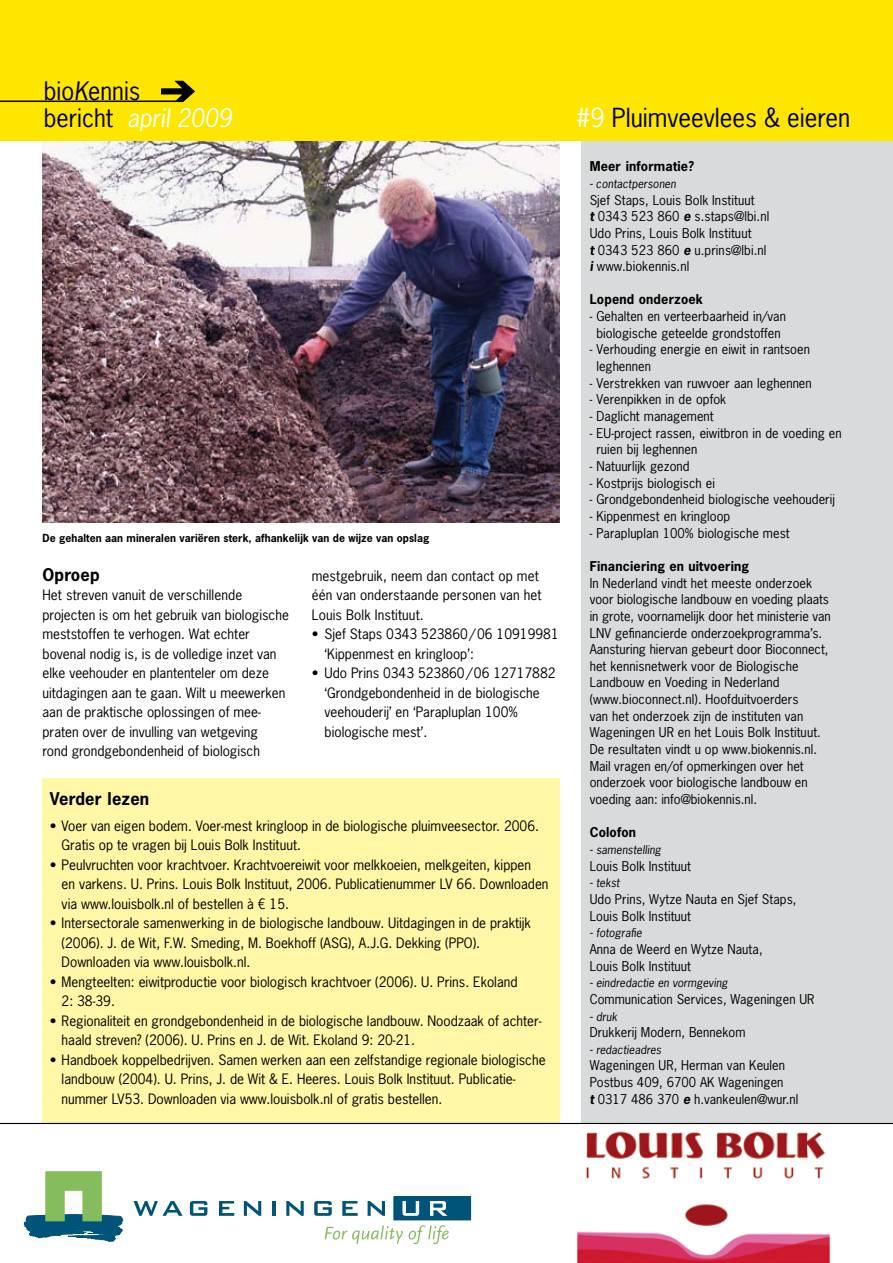
<style>
.page{position:relative;width:893px;height:1263px;background:#fff}
.page>*{position:absolute;margin:0;border:0;box-sizing:border-box;transform-origin:0 0}
.t1{font:24.75px "News Gothic Std";color:#000}
.t2{font:24px/27px "News Gothic Std";color:#000}
.t3{font:700 16.5px "News Gothic Std";letter-spacing:.01em;color:#000}
.t4{font:13.5px/19.5px "News Gothic Std";color:#000}
.t5{font:12.75px/16.6px "News Gothic Std";letter-spacing:.005em;color:#000}
.t6{font:700 12.75px "News Gothic Std";letter-spacing:.015em;color:#000}
.t7{font:italic 11.25px "News Gothic Std";letter-spacing:.005em;color:#000}
.t8{font:700 10.5px "News Gothic Std";letter-spacing:.005em;color:#000}
.s1{font-style:italic}
.s2{font-style:italic;color:#fff}
.s3{color:#fff}
.s4{font-size:12.75px}
.s5{font-weight:700;font-style:italic}
</style>
<div class="page">
<img style="left:43px;top:140px;width:517px;height:382px">
<div style="left:43px;top:778px;width:517px;height:345px;background:#fff6a6"></div>
<div style="left:581px;top:140px;width:312px;height:984px;background:#d9dadb"></div>
<div style="left:0;top:0;width:893px;height:140px;background:#ffe600"></div>
<hr style="left:0;top:101px;width:184px;height:1px;background:#000">
<img style="left:577px;top:1131px;width:253px;height:132px">
<div style="left:394px;top:1197px;width:77px;height:23px;background:#00547a"></div>
<svg style="left:134px;top:1201px;width:49px;height:15px"></svg>
<svg style="left:190px;top:1201px;width:17px;height:15px"></svg>
<svg style="left:219px;top:1201px;width:15px;height:15px"></svg>
<svg style="left:244px;top:1201px;width:17px;height:15px"></svg>
<hr style="left:272px;top:1201px;width:3px;height:15px;background:#00547a">
<svg style="left:286px;top:1201px;width:18px;height:15px"></svg>
<svg style="left:314px;top:1201px;width:18px;height:15px"></svg>
<svg style="left:342px;top:1201px;width:16px;height:15px"></svg>
<svg style="left:368px;top:1201px;width:17px;height:15px"></svg>
<svg style="left:402px;top:1201px;width:17px;height:15px"></svg>
<svg style="left:430px;top:1201px;width:18px;height:15px"></svg>
<svg style="left:23px;top:1171px;width:101px;height:70px"></svg>
<svg style="left:325px;top:1225px;width:78px;height:19px"></svg>
<svg style="left:409px;top:1225px;width:40px;height:19px"></svg>
<hr style="left:0;top:1123px;width:893px;height:1px;background:#000">
<svg style="left:161px;top:81px;width:34px;height:21px"></svg>
<h2 class="t2" style="left:44px;top:78px;width:190px">bio<span class="s1">K</span>ennis<br>bericht <span class="s2">april 2009</span></h2>
<p class="t8" style="left:43px;top:531px;width:388px">De gehalten aan mineralen variëren sterk, afhankelijk van de wijze van opslag</p>
<p class="t3" style="left:43px;top:563px;width:59px">Oproep</p>
<p class="t4" style="left:43px;top:585px;width:248px">Het streven vanuit de verschillende projecten is om het gebruik van biologische meststoffen te verhogen. Wat echter bovenal nodig is, is de volledige inzet van elke veehouder en plantenteler om deze uitdagingen aan te gaan. Wilt u meewerken aan de praktische oplossingen of mee&shy;praten over de invulling van wetgeving<br>rond grondgebondenheid of biologisch</p>
<p class="t4" style="left:312px;top:566px;width:231px">mestgebruik, neem dan contact op met één van onderstaande personen van het<br>Louis Bolk Instituut.</p>
<p class="t4" style="left:325px;top:624px;width:236px;text-indent:-13px">• Sjef Staps 0343 523860/06 10919981 ‘Kippenmest en kringloop’:</p>
<p class="t4" style="left:325px;top:663px;width:232px;text-indent:-13px">• Udo Prins 0343 523860/06 12717882 ‘Grondgebondenheid in de biologische veehouderij’ en ‘Parapluplan 100% biologische mest’.</p>
<p class="t3" style="left:50px;top:788px;width:101px">Verder lezen</p>
<p class="t4" style="left:62px;top:816px;width:479px;text-indent:-12px">• Voer van eigen bodem. Voer-mest kringloop in de biologische pluimveesector. 2006.<br>Gratis op te vragen bij Louis Bolk Instituut.</p>
<p class="t4" style="left:62px;top:855px;width:488px;text-indent:-12px">• Peulvruchten voor krachtvoer. Krachtvoereiwit voor melkkoeien, melkgeiten, kippen<br>en varkens. U. Prins. Louis Bolk Instituut, 2006. Publicatienummer LV 66. Downloaden via www.louisbolk.nl of bestellen à € 15.</p>
<p class="t4" style="left:62px;top:913px;width:471px;text-indent:-12px">• Intersectorale samenwerking in de biologische landbouw. Uitdagingen in de praktijk (2006). J. de Wit, F.W. Smeding, M. Boekhoff (ASG), A.J.G. Dekking (PPO).<br>Downloaden via www.louisbolk.nl.</p>
<p class="t4" style="left:62px;top:972px;width:457px;text-indent:-12px">• Mengteelten: eiwitproductie voor biologisch krachtvoer (2006). U. Prins. Ekoland<br>2: 38-39.</p>
<p class="t4" style="left:62px;top:1011px;width:481px;text-indent:-12px">• Regionaliteit en grondgebondenheid in de biologische landbouw. Noodzaak of achter&shy;haald streven? (2006). U. Prins en J. de Wit. Ekoland 9: 20-21.</p>
<p class="t4" style="left:62px;top:1050px;width:485px;text-indent:-12px">• Handboek koppelbedrijven. Samen werken aan een zelfstandige regionale biologische landbouw (2004). U. Prins, J. de Wit &amp; E. Heeres. Louis Bolk Instituut. Publicatie&shy;nummer LV53. Downloaden via www.louisbolk.nl of gratis bestellen.</p>
<h1 class="t1" style="left:576px;top:102px;width:276px"><span class="s3">#9</span> Pluimveevlees &amp; eieren</h1>
<p class="t6" style="left:590px;top:158px;width:106px">Meer informatie?</p>
<p class="t7" style="left:590px;top:176px;width:88px"><span class="s4">-</span> contactpersonen</p>
<p class="t5" style="left:590px;top:191px;width:181px">Sjef Staps, Louis Bolk Instituut<br><span class="s5">t</span> 0343 523 860 <span class="s5">e</span> s.staps@lbi.nl<br>Udo Prins, Louis Bolk Instituut<br><span class="s5">t</span> 0343 523 860 <span class="s5">e</span> u.prins@lbi.nl <span class="s5">i</span> www.biokennis.nl</p>
<p class="t6" style="left:590px;top:291px;width:115px">Lopend onderzoek</p>
<p class="t5" style="left:590px;top:308px;width:198px;text-align:center">- Gehalten en verteerbaarheid in/van biologische geteelde grondstoffen</p>
<p class="t5" style="left:596px;top:341px;width:215px;text-indent:-7px">- Verhouding energie en eiwit in rantsoen leghennen</p>
<p class="t5" style="left:590px;top:374px;width:224px">- Verstrekken van ruwvoer aan leghennen</p>
<p class="t5" style="left:590px;top:391px;width:138px">- Verenpikken in de opfok</p>
<p class="t5" style="left:590px;top:408px;width:126px">- Daglicht management</p>
<p class="t5" style="left:596px;top:424px;width:247px;text-indent:-7px">- EU-project rassen, eiwitbron in de voeding en ruien bij leghennen</p>
<p class="t5" style="left:590px;top:458px;width:101px">- Natuurlijk gezond</p>
<p class="t5" style="left:590px;top:474px;width:127px">- Kostprijs biologisch ei</p>
<p class="t5" style="left:590px;top:491px;width:247px">- Grondgebondenheid biologische veehouderij</p>
<p class="t5" style="left:590px;top:508px;width:142px">- Kippenmest en kringloop</p>
<p class="t5" style="left:590px;top:524px;width:202px">- Parapluplan 100% biologische mest</p>
<p class="t6" style="left:590px;top:558px;width:161px">Financiering en uitvoering</p>
<p class="t5" style="left:590px;top:574px;width:243px">In Nederland vindt het meeste onderzoek voor biologische landbouw en voeding plaats in grote, voornamelijk door het ministerie van LNV gefinancierde onderzoek-programma’s.<br>Aansturing hiervan gebeurt door Bioconnect, het kennis-netwerk voor de Biologische Landbouw en Voeding in Nederland (www.bioconnect.nl). Hoofduitvoerders<br>van het onderzoek zijn de instituten van Wageningen UR en het Louis Bolk Instituut.<br>De resultaten vindt u op www.biokennis.nl.<br>Mail vragen en/of opmer-kingen over het onderzoek voor biologische landbouw en voeding aan: info@biokennis.nl.</p>
<p class="t6" style="left:590px;top:824px;width:48px">Colofon</p>
<p class="t7" style="left:590px;top:842px;width:73px"><span class="s4">-</span> samenstelling</p>
<p class="t5" style="left:590px;top:857px;width:103px">Louis Bolk Instituut</p>
<p class="t7" style="left:590px;top:876px;width:31px"><span class="s4">-</span> tekst</p>
<p class="t5" style="left:590px;top:891px;width:208px">Udo Prins, Wytze Nauta en Sjef Staps,<br>Louis Bolk Instituut</p>
<p class="t7" style="left:590px;top:926px;width:54px"><span class="s4">-</span> fotografie</p>
<p class="t5" style="left:590px;top:941px;width:174px">Anna de Weerd en Wytze Nauta,<br>Louis Bolk Instituut</p>
<p class="t7" style="left:590px;top:976px;width:140px"><span class="s4">-</span> eindredactie en vormgeving</p>
<p class="t5" style="left:590px;top:991px;width:226px">Communication Services, Wageningen UR</p>
<p class="t7" style="left:590px;top:1009px;width:29px"><span class="s4">-</span> druk</p>
<p class="t5" style="left:590px;top:1024px;width:157px">Drukkerij Modern, Bennekom</p>
<p class="t7" style="left:590px;top:1042px;width:73px"><span class="s4">-</span> redactieadres</p>
<p class="t5" style="left:590px;top:1057px;width:210px">Wageningen UR, Herman van Keulen<br>Postbus 409, 6700 AK Wageningen<br><span class="s5">t</span> 0317 486 370 <span class="s5">e</span> h.vankeulen@wur.nl</p>
</div>
